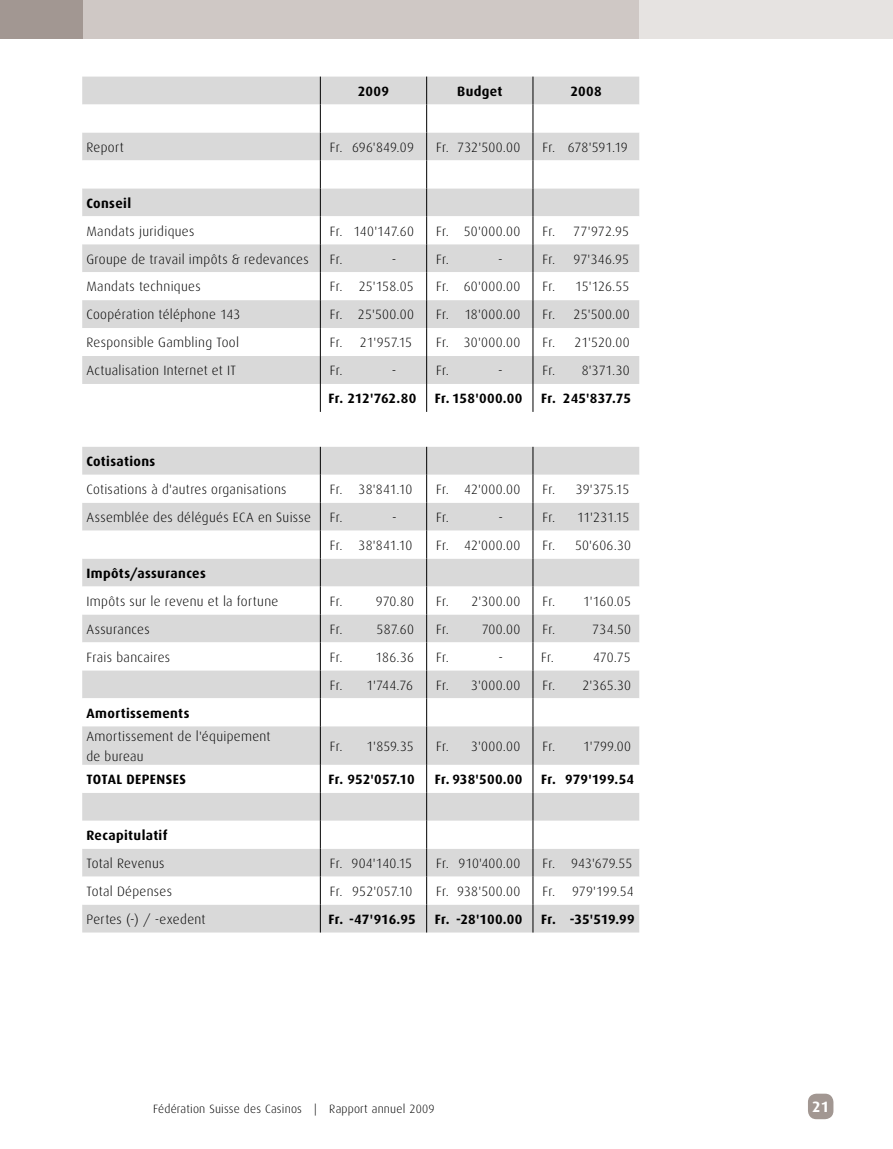
<style>
.page{position:relative;width:893px;height:1149px;background:#fff}
.page>*{position:absolute;margin:0;border:0;box-sizing:border-box;transform-origin:0 0}
.t1{font:700 15px "Dax";color:#fff}
.t2{font:300 13.5px/19.5px "Dax";letter-spacing:.02em;color:#000}
.t3{font:700 13.5px "Dax";letter-spacing:.025em;color:#000}
.t4{font:700 13.5px "Dax";letter-spacing:.005em;color:#000}
.t5{font:300 13.5px "Dax";color:#000}
.t6{font:700 13.5px "Dax";letter-spacing:-.005em;color:#000}
.t7{font:300 12px "Dax";letter-spacing:.015em;color:#000}
</style>
<div class="page">
<div style="left:808px;top:1093px;width:25px;height:25px;background:#a29792;border-radius:9px"></div>
<div style="left:82px;top:0;width:811px;height:38px;background:#cfc8c5"></div>
<div style="left:0;top:0;width:82px;height:38px;background:#a29792"></div>
<div style="left:639px;top:0;width:254px;height:38px;background:#e6e3e1"></div>
<div style="left:82px;top:446px;width:557px;height:486px;background:#d9d9d9"></div>
<svg style="left:82px;top:474px;width:557px;height:430px"></svg>
<svg style="left:320px;top:446px;width:1px;height:280px"></svg>
<svg style="left:426px;top:446px;width:1px;height:280px"></svg>
<hr style="left:320px;top:726px;width:1px;height:38px;background:#000">
<hr style="left:426px;top:726px;width:1px;height:38px;background:#000">
<svg style="left:320px;top:764px;width:1px;height:168px"></svg>
<svg style="left:426px;top:764px;width:1px;height:168px"></svg>
<svg style="left:533px;top:446px;width:1px;height:280px"></svg>
<hr style="left:533px;top:726px;width:1px;height:38px;background:#000">
<svg style="left:533px;top:764px;width:1px;height:168px"></svg>
<div style="left:82px;top:77px;width:557px;height:307px;background:#d9d9d9"></div>
<svg style="left:82px;top:104px;width:557px;height:252px"></svg>
<svg style="left:320px;top:77px;width:1px;height:335px"></svg>
<svg style="left:426px;top:77px;width:1px;height:335px"></svg>
<svg style="left:533px;top:77px;width:1px;height:335px"></svg>
<p class="t3" style="left:358px;top:83px;width:33px">2009</p>
<p class="t3" style="left:457px;top:83px;width:47px">Budget</p>
<p class="t3" style="left:570px;top:83px;width:33px">2008</p>
<p class="t2" style="left:86px;top:137px;width:39px">Report</p>
<p class="t2" style="left:330px;top:137px;width:86px">Fr. 696'849.09</p>
<p class="t2" style="left:436px;top:137px;width:86px">Fr. 732'500.00</p>
<p class="t5" style="left:542px;top:140px;width:87px">Fr. 678'591.19</p>
<p class="t3" style="left:86px;top:195px;width:46px">Conseil</p>
<p class="t2" style="left:86px;top:221px;width:109px">Mandats juridiques</p>
<p class="t2" style="left:330px;top:221px;width:86px">Fr. 140'147.60</p>
<p class="t2" style="left:436px;top:221px;width:86px">Fr. 50'000.00</p>
<p class="t2" style="left:542px;top:221px;width:88px">Fr. 77'972.95</p>
<p class="t2" style="left:86px;top:249px;width:224px">Groupe de travail impôts &amp; redevances</p>
<p class="t2" style="left:330px;top:249px;width:14px">Fr.</p>
<p class="t2" style="left:392px;top:249px;width:6px">-</p>
<p class="t2" style="left:436px;top:249px;width:14px">Fr.</p>
<p class="t2" style="left:498px;top:249px;width:6px">-</p>
<p class="t2" style="left:542px;top:249px;width:88px">Fr. 97'346.95</p>
<p class="t2" style="left:86px;top:277px;width:116px">Mandats techniques</p>
<p class="t2" style="left:330px;top:277px;width:85px">Fr. 25'158.05</p>
<p class="t2" style="left:436px;top:277px;width:86px">Fr. 60'000.00</p>
<p class="t2" style="left:542px;top:277px;width:88px">Fr. 15'126.55</p>
<p class="t2" style="left:86px;top:305px;width:155px">Coopération téléphone 143</p>
<p class="t2" style="left:330px;top:305px;width:86px">Fr. 25'500.00</p>
<p class="t2" style="left:436px;top:305px;width:86px">Fr. 18'000.00</p>
<p class="t2" style="left:542px;top:305px;width:89px">Fr. 25'500.00</p>
<p class="t2" style="left:86px;top:333px;width:154px">Responsible Gambling Tool</p>
<p class="t2" style="left:330px;top:333px;width:84px">Fr. 21'957.15</p>
<p class="t2" style="left:436px;top:333px;width:86px">Fr. 30'000.00</p>
<p class="t2" style="left:542px;top:333px;width:89px">Fr. 21'520.00</p>
<p class="t2" style="left:86px;top:361px;width:151px">Actualisation Internet et IT</p>
<p class="t2" style="left:330px;top:361px;width:14px">Fr.</p>
<p class="t2" style="left:392px;top:361px;width:6px">-</p>
<p class="t2" style="left:436px;top:361px;width:14px">Fr.</p>
<p class="t2" style="left:498px;top:361px;width:6px">-</p>
<p class="t2" style="left:542px;top:361px;width:89px">Fr. 8'371.30</p>
<p class="t6" style="left:329px;top:391px;width:89px">Fr. 212'762.80</p>
<p class="t3" style="left:435px;top:391px;width:89px">Fr. 158'000.00</p>
<p class="t3" style="left:541px;top:391px;width:92px">Fr. 245'837.75</p>
<p class="t3" style="left:86px;top:453px;width:70px">Cotisations</p>
<p class="t2" style="left:86px;top:479px;width:202px">Cotisations à d'autres organisations</p>
<p class="t2" style="left:330px;top:479px;width:84px">Fr. 38'841.10</p>
<p class="t2" style="left:436px;top:479px;width:86px">Fr. 42'000.00</p>
<p class="t2" style="left:542px;top:479px;width:88px">Fr. 39'375.15</p>
<p class="t2" style="left:86px;top:507px;width:226px">Assemblée des délégués ECA en Suisse</p>
<p class="t2" style="left:330px;top:507px;width:14px">Fr.</p>
<p class="t2" style="left:392px;top:507px;width:6px">-</p>
<p class="t2" style="left:436px;top:507px;width:14px">Fr.</p>
<p class="t2" style="left:498px;top:507px;width:6px">-</p>
<p class="t2" style="left:542px;top:507px;width:88px">Fr. 11'231.15</p>
<p class="t2" style="left:330px;top:535px;width:84px">Fr. 38'841.10</p>
<p class="t2" style="left:436px;top:535px;width:86px">Fr. 42'000.00</p>
<p class="t2" style="left:542px;top:535px;width:90px">Fr. 50'606.30</p>
<p class="t3" style="left:86px;top:565px;width:121px">Impôts/assurances</p>
<p class="t2" style="left:86px;top:591px;width:193px">Impôts sur le revenu et la fortune</p>
<p class="t2" style="left:330px;top:591px;width:14px">Fr.</p>
<p class="t2" style="left:376px;top:591px;width:40px">970.80</p>
<p class="t2" style="left:436px;top:591px;width:86px">Fr. 2'300.00</p>
<p class="t2" style="left:542px;top:591px;width:90px">Fr. 1'160.05</p>
<p class="t2" style="left:86px;top:619px;width:65px">Assurances</p>
<p class="t2" style="left:330px;top:619px;width:14px">Fr.</p>
<p class="t2" style="left:377px;top:619px;width:39px">587.60</p>
<p class="t2" style="left:436px;top:619px;width:14px">Fr.</p>
<p class="t2" style="left:482px;top:619px;width:40px">700.00</p>
<p class="t2" style="left:542px;top:619px;width:14px">Fr.</p>
<p class="t2" style="left:592px;top:619px;width:40px">734.50</p>
<p class="t2" style="left:86px;top:647px;width:85px">Frais bancaires</p>
<p class="t2" style="left:330px;top:647px;width:14px">Fr.</p>
<p class="t2" style="left:376px;top:647px;width:40px">186.36</p>
<p class="t2" style="left:436px;top:647px;width:14px">Fr.</p>
<p class="t2" style="left:541px;top:647px;width:14px">Fr.</p>
<p class="t2" style="left:593px;top:647px;width:39px">470.75</p>
<p class="t2" style="left:330px;top:675px;width:85px">Fr. 1'744.76</p>
<p class="t2" style="left:436px;top:675px;width:86px">Fr. 3'000.00</p>
<p class="t2" style="left:542px;top:675px;width:90px">Fr. 2'365.30</p>
<p class="t3" style="left:86px;top:705px;width:105px">Amortissements</p>
<p class="t2" style="left:86px;top:726px;width:186px">Amortissement de l'équipement de bureau</p>
<p class="t2" style="left:330px;top:736px;width:85px">Fr. 1'859.35</p>
<p class="t2" style="left:436px;top:736px;width:86px">Fr. 3'000.00</p>
<p class="t2" style="left:542px;top:736px;width:90px">Fr. 1'799.00</p>
<p class="t3" style="left:86px;top:771px;width:101px">TOTAL DEPENSES</p>
<p class="t4" style="left:329px;top:771px;width:88px">Fr. 952'057.10</p>
<p class="t3" style="left:435px;top:771px;width:89px">Fr. 938'500.00</p>
<p class="t3" style="left:541px;top:771px;width:94px">Fr. 979'199.54</p>
<p class="t3" style="left:86px;top:827px;width:83px">Recapitulatif</p>
<p class="t2" style="left:86px;top:853px;width:79px">Total Revenus</p>
<p class="t2" style="left:330px;top:853px;width:84px">Fr. 904'140.15</p>
<p class="t2" style="left:436px;top:853px;width:86px">Fr. 910'400.00</p>
<p class="t2" style="left:542px;top:853px;width:91px">Fr. 943'679.55</p>
<p class="t2" style="left:86px;top:881px;width:87px">Total Dépenses</p>
<p class="t2" style="left:330px;top:881px;width:84px">Fr. 952'057.10</p>
<p class="t2" style="left:436px;top:881px;width:86px">Fr. 938'500.00</p>
<p class="t2" style="left:542px;top:881px;width:93px">Fr. 979'199.54</p>
<p class="t2" style="left:86px;top:909px;width:121px">Pertes (-) / -exedent</p>
<p class="t3" style="left:329px;top:911px;width:89px">Fr. -47'916.95</p>
<p class="t3" style="left:435px;top:911px;width:89px">Fr. -28'100.00</p>
<p class="t3" style="left:541px;top:911px;width:95px">Fr. -35'519.99</p>
<p class="t7" style="left:153px;top:1101px;width:283px">Fédération Suisse des Casinos | Rapport annuel 2009</p>
<p class="t1" style="left:812px;top:1098px;width:18px">21</p>
</div>
